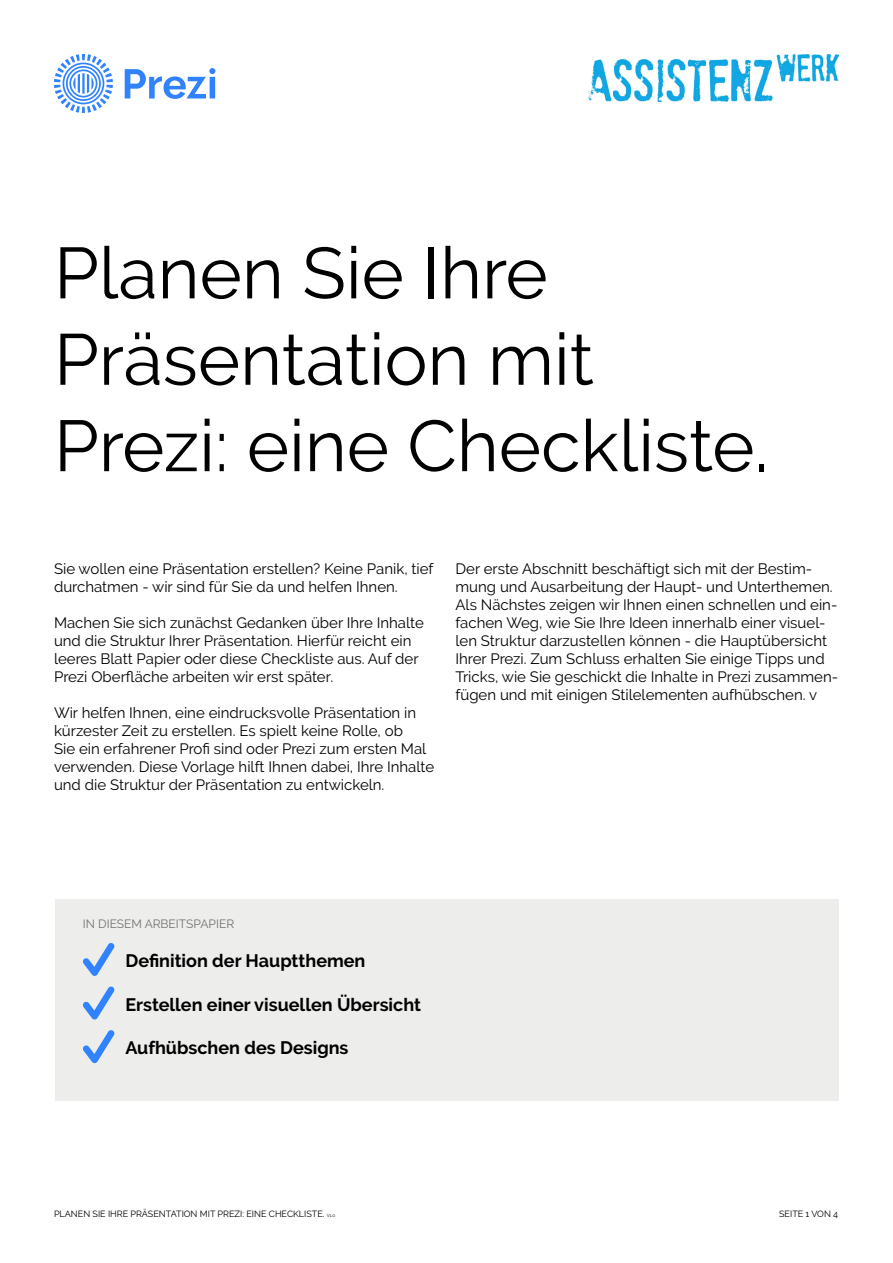
<style>
.page{position:relative;width:893px;height:1263px;background:#fff}
.page>*{position:absolute;margin:0;border:0;box-sizing:border-box;transform-origin:0 0}
.t1{font:72px "Raleway";color:#000}
.t2{font:700 18px "Raleway";color:#000}
.t3{font:15px/18px "Raleway";color:#000}
.t4{font:12px "Raleway";color:#727271}
.t5{font:9px "Raleway";color:#000}
.s1{font-size:4.5px}
</style>
<div class="page">
<img style="left:589px;top:54px;width:249px;height:48px">
<svg style="left:54px;top:54px;width:59px;height:59px"></svg>
<svg style="left:125px;top:68px;width:90px;height:31px"></svg>
<div style="left:55px;top:899px;width:783px;height:202px;background:#ededec"></div>
<svg style="left:82px;top:943px;width:33px;height:33px"></svg>
<svg style="left:83px;top:986px;width:32px;height:33px"></svg>
<svg style="left:83px;top:1030px;width:32px;height:33px"></svg>
<p class="t1" style="left:54px;top:231px;width:495px">Planen Sie Ihre</p>
<p class="t1" style="left:54px;top:318px;width:541px">Präsentation mit</p>
<p class="t1" style="left:54px;top:404px;width:716px">Prezi: eine Checkliste.</p>
<p class="t3" style="left:54px;top:559px;width:381px">Sie wollen eine Präsentation erstellen? Keine Panik, tief durchatmen - wir sind für Sie da und helfen Ihnen.</p>
<p class="t3" style="left:54px;top:613px;width:371px">Machen Sie sich zunächst Gedanken über Ihre Inhalte und die Struktur Ihrer Präsentation. Hierfür reicht ein leeres Blatt Papier oder diese Checkliste aus. Auf der Prezi Oberfläche arbeiten wir erst später.</p>
<p class="t3" style="left:54px;top:703px;width:382px">Wir helfen Ihnen, eine eindrucksvolle Präsentation in kürzester Zeit zu erstellen. Es spielt keine Rolle, ob<br>Sie ein erfahrener Profi sind oder Prezi zum ersten Mal verwenden. Diese Vorlage hilft Ihnen dabei, Ihre Inhalte und die Struktur der Präsentation zu entwickeln.</p>
<p class="t3" style="left:455px;top:559px;width:384px">Der erste Abschnitt beschäftigt sich mit der Bestim&shy;mung und Ausarbeitung der Haupt- und Unterthemen.<br>Als Nächstes zeigen wir Ihnen einen schnellen und ein&shy;fachen Weg, wie Sie Ihre Ideen innerhalb einer visuel&shy;len Struktur darzustellen können - die Hauptübersicht Ihrer Prezi. Zum Schluss erhalten Sie einige Tipps und Tricks, wie Sie geschickt die Inhalte in Prezi zusammen&shy;fügen und mit einigen Stilelementen aufhübschen. v</p>
<p class="t4" style="left:83px;top:916px;width:153px">IN DIESEM ARBEITSPAPIER</p>
<p class="t2" style="left:125px;top:951px;width:242px">Definition der Hauptthemen</p>
<p class="t2" style="left:125px;top:994px;width:297px">Erstellen einer visuellen Übersicht</p>
<p class="t2" style="left:125px;top:1037px;width:225px">Aufhübschen des Designs</p>
<p class="t5" style="left:54px;top:1209px;width:283px">PLANEN SIE IHRE PRÄSENTATION MIT PREZI: EINE CHECKLISTE. <span class="s1">V1.0</span></p>
<p class="t5" style="left:779px;top:1209px;width:61px">SEITE 1 VON 4</p>
</div>
